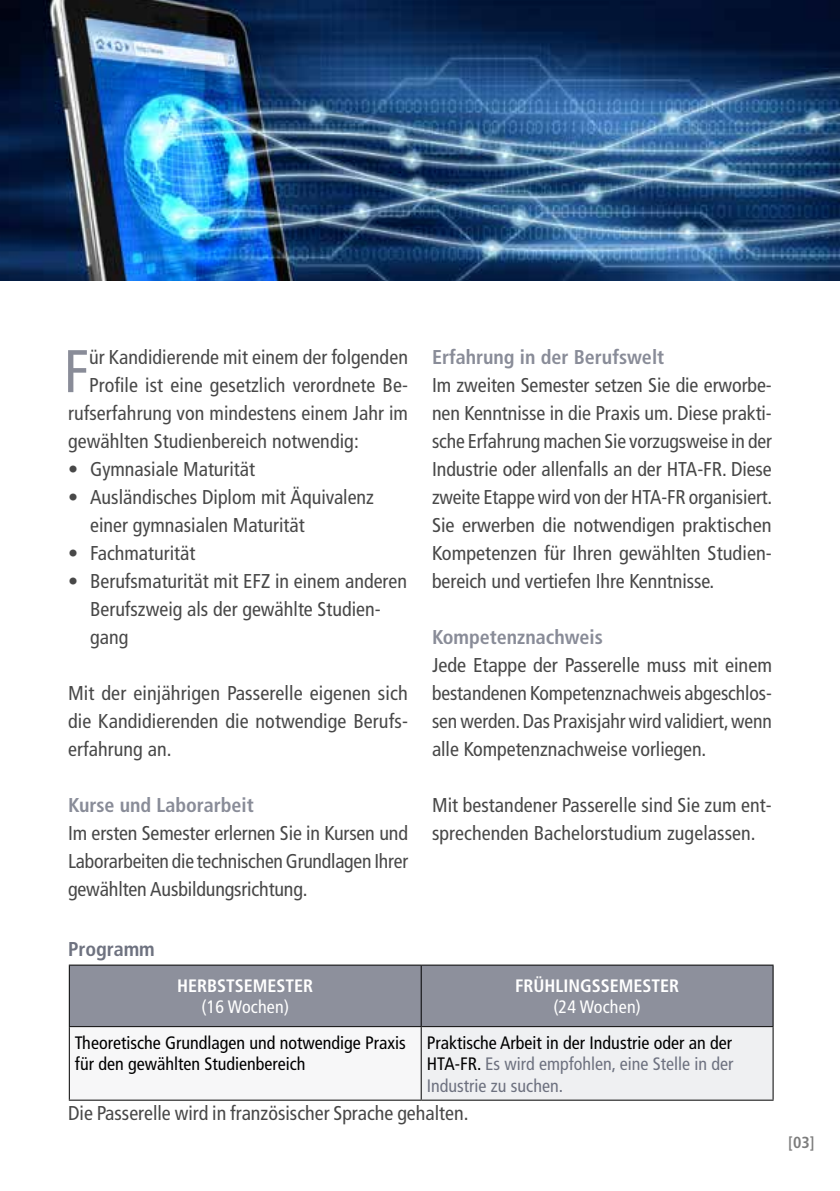
<style>
.page{position:relative;width:840px;height:1191px;background:#fff}
.page>*{position:absolute;margin:0;border:0;box-sizing:border-box;transform-origin:0 0}
.t1{font:condensed 60.2px "Frutiger";color:#898c98}
.t2{font:condensed 20px/28px "Frutiger";color:#484848;text-align:justify}
.t3{font:700 condensed 20px "Frutiger";color:#898c98}
.t4{font:700 condensed 20px "Frutiger";color:#6e7280}
.t5{font:condensed 18px/21.6px "Frutiger";color:#6e7280;text-align:justify}
.t6{font:condensed 18px/21.6px "Frutiger";color:#000}
.t7{font:700 condensed 18px "Frutiger";color:#fff}
.t8{font:condensed 18px "Frutiger";letter-spacing:.01em;color:#fff}
.t9{font:700 condensed 16px "Frutiger";color:#7c7c7c}
.s1{color:#000}
</style>
<div class="page">
<img style="left:0;top:0;width:839px;height:280px">
<div style="left:70px;top:965px;width:702px;height:61px;background:#8d909c"></div>
<div style="left:69px;top:1026px;width:352px;height:74px;background:#f7f7f8"></div>
<div style="left:421px;top:1026px;width:351px;height:74px;background:#eff0f2"></div>
<hr style="left:69px;top:964px;width:352px;height:1px;background:#000">
<hr style="left:69px;top:965px;width:1px;height:61px;background:#000">
<hr style="left:421px;top:964px;width:352px;height:1px;background:#000">
<hr style="left:420px;top:965px;width:1px;height:61px;background:#000">
<hr style="left:772px;top:965px;width:1px;height:61px;background:#000">
<hr style="left:69px;top:1026px;width:352px;height:1px;background:#000">
<hr style="left:69px;top:1027px;width:1px;height:72px;background:#000">
<hr style="left:421px;top:1026px;width:352px;height:1px;background:#000">
<hr style="left:420px;top:1027px;width:1px;height:72px;background:#000">
<hr style="left:772px;top:1027px;width:1px;height:72px;background:#000">
<hr style="left:421px;top:1099px;width:352px;height:1px;background:#000">
<hr style="left:69px;top:1099px;width:352px;height:1px;background:#000">
<h1 class="t1" style="left:63px;top:336px;width:27px">F</h1>
<p class="t2" style="left:89px;top:343px;width:320px">ür Kandidierende mit einem der folgenden</p>
<p class="t2" style="left:89px;top:371px;width:320px">Profile ist eine gesetzlich verordnete Be-</p>
<p class="t2" style="left:68px;top:399px;width:341px">rufserfahrung von mindestens einem Jahr im</p>
<p class="t2" style="left:68px;top:427px;width:292px">gewählten Studienbereich notwendig:</p>
<p class="t2" style="left:68px;top:455px;width:188px">• Gymnasiale Maturität</p>
<p class="t2" style="left:90px;top:483px;width:285px;text-indent:-22px">• Ausländisches Diplom mit Äquivalenz einer gymnasialen Maturität</p>
<p class="t2" style="left:68px;top:539px;width:129px">• Fachmaturität</p>
<p class="t2" style="left:90px;top:567px;width:318px;text-align:left;text-indent:-22px">• Berufsmaturität mit EFZ in einem anderen<br>Berufszweig als der gewählte Studien&shy;gang</p>
<p class="t2" style="left:68px;top:679px;width:341px">Mit der einjährigen Passerelle eigenen sich die Kandidierenden die notwendige Berufs&shy;erfahrung an.</p>
<p class="t3" style="left:68px;top:793px;width:187px">Kurse und Laborarbeit</p>
<p class="t2" style="left:68px;top:819px;width:341px">Im ersten Semester erlernen Sie in Kursen und Laborarbeiten die technischen Grundlagen Ihrer gewählten Ausbildungsrichtung.</p>
<p class="t4" style="left:68px;top:937px;width:88px">Programm</p>
<p class="t7" style="left:177px;top:975px;width:138px">HERBSTSEMESTER</p>
<p class="t8" style="left:201px;top:996px;width:89px">(16 Wochen)</p>
<p class="t3" style="left:432px;top:345px;width:233px">Erfahrung in der Berufswelt</p>
<p class="t2" style="left:432px;top:371px;width:341px">Im zweiten Semester setzen Sie die erworbe&shy;nen Kenntnisse in die Praxis um. Diese prakti&shy;sche Erfahrung machen Sie vorzugsweise in der Industrie oder allenfalls an der HTA-FR. Diese zweite Etappe wird von der HTA-FR organisiert.<br>Sie erwerben die notwendigen praktischen Kompetenzen für Ihren gewählten Studien&shy;bereich und vertiefen Ihre Kenntnisse.</p>
<p class="t3" style="left:432px;top:625px;width:172px">Kompetenznachweis</p>
<p class="t2" style="left:432px;top:651px;width:341px">Jede Etappe der Passerelle muss mit einem bestandenen Kompetenznachweis abgeschlos&shy;sen werden. Das Praxisjahr wird validiert, wenn alle Kompetenznachweise vorliegen.</p>
<p class="t2" style="left:432px;top:791px;width:341px">Mit bestandener Passerelle sind Sie zum ent&shy;sprechenden Bachelorstudium zugelassen.</p>
<p class="t7" style="left:514px;top:975px;width:165px">FRÜHLINGSSEMESTER</p>
<p class="t8" style="left:553px;top:996px;width:89px">(24 Wochen)</p>
<p class="t6" style="left:75px;top:1031px;width:332px">Theoretische Grundlagen und notwendige Praxis für den gewählten Studienbereich</p>
<p class="t5" style="left:426px;top:1031px;width:308px"><span class="s1">Praktische Arbeit in der Industrie oder an der HTA-FR.</span> Es wird empfohlen, eine Stelle in der Industrie zu suchen.</p>
<p class="t2" style="left:68px;top:1099px;width:401px">Die Passerelle wird in französischer Sprache gehalten.</p>
<p class="t9" style="left:787px;top:1133px;width:28px">[03]</p>
</div>
